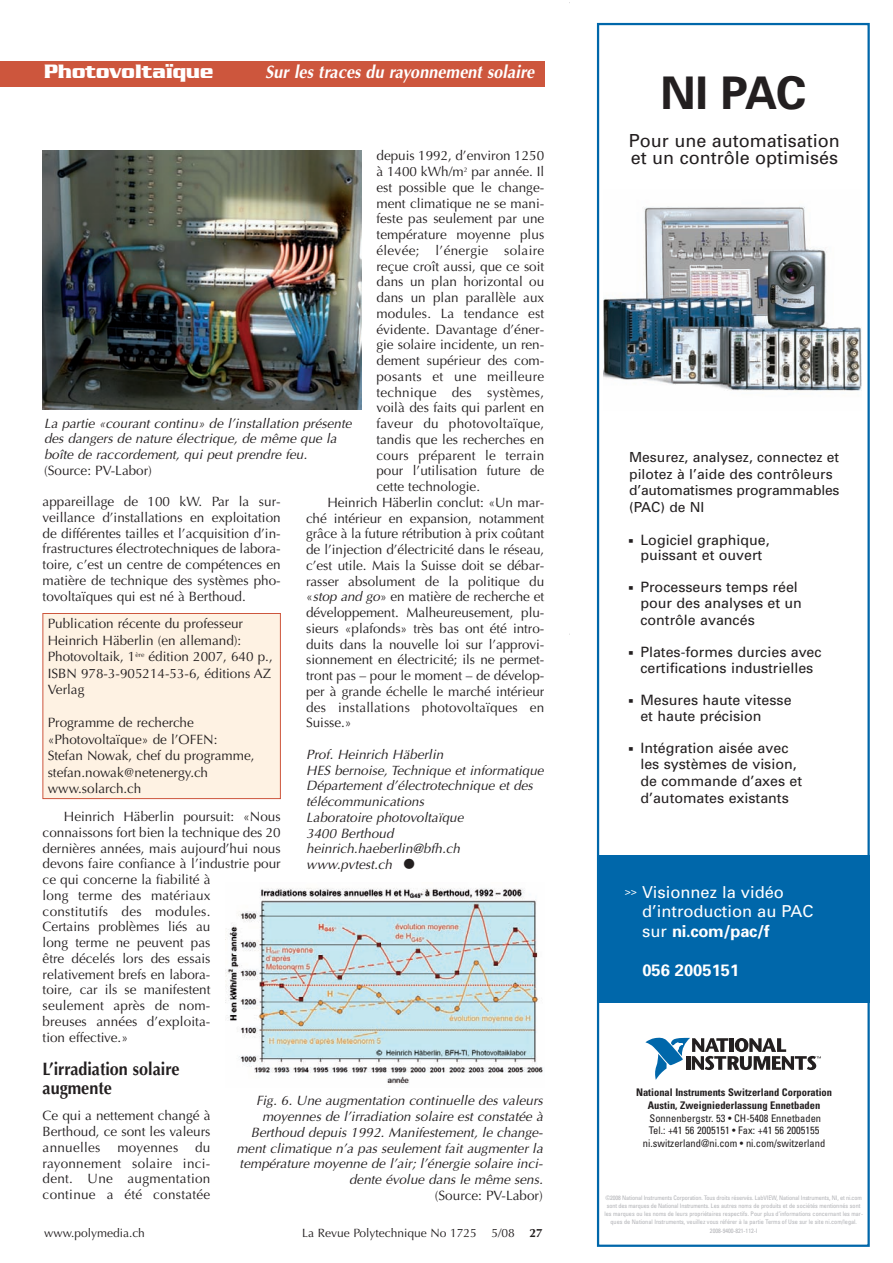
<style>
.page{position:relative;width:893px;height:1263px;background:#fff}
.page>*{position:absolute;margin:0;border:0;box-sizing:border-box;transform-origin:0 0}
.t1{font:45px "Univers Bold+ZGIHFE";color:#231f20}
.t2{font:30px "Optima";color:#231f20}
.t3{font:700 21px "Serpentine";letter-spacing:.01em;color:#fff;scale:.9 1}
.t4{font:18px/16.5px "Univers+BMUALD";color:#231f20}
.t5{font:italic 700 18px "Optima";color:#fff;scale:.9 1}
.t6{font:700 18px/18.8px "Optima";color:#231f20;scale:.9 1}
.t7{font:16.5px/19.5px "Univers+BMUALD";color:#fff}
.t8{font:16.5px "Univers Bold+ZGIHFE";color:#fff}
.t9{font:14.25px/15.8px "Univers+BMUALD";color:#231f20}
.t10{font:13.8px/16.8px "Univers+BMUALD";color:#231f20}
.t11{font:13.5px/15.8px "Optima";color:#231f20}
.t12{font:italic 13.5px/15.8px "Optima";color:#231f20}
.t13{font:13.5px "Optima";letter-spacing:.02em;color:#231f20}
.t14{font:12px "Optima";color:#231f20}
.t15{font:10.5px/12.6px "Univers Condensed+LYUGFQ";color:#231f20;text-align:center}
.t16{font:10.5px/12.6px "Univers Condensed Bold+SUZQHM";color:#231f20;text-align:center}
.t17{font:6.15px/8.2px "Univers Condensed+LYUGFQ";color:#b2b3b7;text-align:center}
.s1{font-style:italic}
.s2{font-weight:700}
.s3{font-family:"Univers+BMUALD"}
</style>
<div class="page">
<div style="left:0;top:61px;width:544px;height:25px;background:#cd563d"></div>
<img style="left:43px;top:150px;width:318px;height:260px">
<img style="left:225px;top:888px;width:318px;height:197px">
<div style="left:43px;top:613px;width:237px;height:185px;background:#fef2e3"></div>
<div style="left:43px;top:613px;width:238px;height:186px;border:1px solid #cd563d"></div>
<div style="left:597px;top:23px;width:273px;height:1224px;border:2px solid #0067aa"></div>
<img style="left:603px;top:206px;width:258px;height:185px">
<svg style="left:646px;top:1038px;width:175px;height:42px"></svg>
<div style="left:597px;top:855px;width:273px;height:148px;background:#0067aa"></div>
<h3 class="t3" style="left:44px;top:64px;width:190px">Photovoltaïque</h3>
<h3 class="t5" style="left:265px;top:64px;width:304px">Sur les traces du rayonnement solaire</h3>
<p class="t11" style="left:376px;top:149px;width:169px">depuis 1992, d’environ 1250</p>
<p class="t11" style="left:376px;top:165px;width:169px">à 1400 kWh/m<sup>2</sup> par année. Il</p>
<p class="t11" style="left:376px;top:181px;width:169px">est possible que le change-</p>
<p class="t11" style="left:376px;top:196px;width:169px">ment climatique ne se mani-</p>
<p class="t11" style="left:376px;top:212px;width:169px">feste pas seulement par une</p>
<p class="t11" style="left:376px;top:228px;width:169px">température moyenne plus</p>
<p class="t13" style="left:376px;top:245px;width:169px">élevée; l’énergie solaire</p>
<p class="t11" style="left:376px;top:259px;width:169px">reçue croît aussi, que ce soit</p>
<p class="t11" style="left:376px;top:275px;width:169px">dans un plan horizontal ou</p>
<p class="t11" style="left:376px;top:291px;width:169px">dans un plan parallèle aux</p>
<p class="t11" style="left:376px;top:307px;width:169px">modules. La tendance est</p>
<p class="t11" style="left:376px;top:322px;width:169px">évidente. Davantage d’éner-</p>
<p class="t11" style="left:376px;top:338px;width:169px">gie solaire incidente, un ren-</p>
<p class="t11" style="left:376px;top:354px;width:169px">dement supérieur des com-</p>
<p class="t13" style="left:376px;top:371px;width:169px">posants et une meilleure</p>
<p class="t13" style="left:376px;top:386px;width:169px">technique des systèmes,</p>
<p class="t11" style="left:376px;top:401px;width:169px">voilà des faits qui parlent en</p>
<p class="t13" style="left:376px;top:418px;width:169px">faveur du photovoltaïque,</p>
<p class="t11" style="left:376px;top:433px;width:169px">tandis que les recherches en</p>
<p class="t11" style="left:376px;top:448px;width:169px">cours préparent le terrain</p>
<p class="t11" style="left:376px;top:464px;width:169px">pour l’utilisation future de</p>
<p class="t11" style="left:376px;top:480px;width:105px">cette technologie.</p>
<p class="t11" style="left:327px;top:496px;width:218px">Heinrich Häberlin conclut: «Un mar-</p>
<p class="t11" style="left:306px;top:511px;width:240px">ché intérieur en expansion, notamment</p>
<p class="t11" style="left:306px;top:527px;width:240px">grâce à la future rétribution à prix coûtant</p>
<p class="t11" style="left:306px;top:543px;width:240px">de l’injection d’électricité dans le réseau,</p>
<p class="t11" style="left:306px;top:559px;width:240px">c’est utile. Mais la Suisse doit se débar-</p>
<p class="t11" style="left:306px;top:574px;width:240px">rasser absolument de la politique du</p>
<p class="t11" style="left:306px;top:590px;width:240px">«<span class="s1">stop and go</span>» en matière de recherche et</p>
<p class="t11" style="left:306px;top:606px;width:240px">développement. Malheureusement, plu-</p>
<p class="t11" style="left:306px;top:622px;width:240px">sieurs «plafonds» très bas ont été intro-</p>
<p class="t11" style="left:306px;top:637px;width:240px">duits dans la nouvelle loi sur l’approvi-</p>
<p class="t11" style="left:306px;top:653px;width:240px">sionnement en électricité; ils ne permet-</p>
<p class="t11" style="left:306px;top:669px;width:240px">tront pas – pour le moment – de dévelop-</p>
<p class="t11" style="left:306px;top:685px;width:240px">per à grande échelle le marché intérieur</p>
<p class="t11" style="left:306px;top:700px;width:240px">des installations photovoltaïques en</p>
<p class="t11" style="left:306px;top:716px;width:47px">Suisse.»</p>
<p class="t12" style="left:306px;top:748px;width:242px">Prof. Heinrich Häberlin<br>HES bernoise,Technique et informatique<br>Département d’électrotechnique et des télécommunications<br>Laboratoire photovoltaïque<br>3400 Berthoud heinrich.haeberlin@bfh.ch www.pvtest.ch</p>
<p class="t12" style="left:44px;top:416px;width:312px">La partie «courant continu» de l’installation présente des dangers de nature électrique, de même que la boîte de raccordement, qui peut prendre feu.</p>
<p class="t11" style="left:44px;top:464px;width:109px">(Source: PV-Labor)</p>
<p class="t11" style="left:43px;top:495px;width:240px;text-align:justify">appareillage de 100 kW. Par la sur&shy;veillance d’installations en exploitation de différentes tailles et l’acquisition d’in&shy;frastructures électrotechniques de labora&shy;toire, c’est un centre de compétences en matière de technique des systèmes pho&shy;tovoltaïques qui est né à Berthoud.</p>
<p class="t11" style="left:48px;top:617px;width:227px;line-height:16.5px">Publication récente du professeur<br>Heinrich Häberlin (en allemand):<br>Photovoltaik, 1<sup>ère</sup> édition 2007, 640 p.,<br>ISBN 978-3-905214-53-6, éditions AZ<br>Verlag</p>
<p class="t11" style="left:48px;top:716px;width:208px;line-height:16.5px">Programme de recherche «Photovoltaïque» de l’OFEN:<br>Stefan Nowak, chef du programme, stefan.nowak@netenergy.ch www.solarch.ch</p>
<p class="t11" style="left:43px;top:810px;width:240px;text-indent:21px">Heinrich Häberlin poursuit: «Nous connaissons fort bien la technique des 20 dernières années, mais aujourd’hui nous devons faire confiance à l’industrie pour ce qui concerne la fiabilité à<br>long terme des matériaux<br>constitutifs des modules.<br>Certains problèmes liés au<br>long terme ne peuvent pas<br>être décelés lors des essais relativement brefs en labora-<br>toire, car ils se manifestent<br>seulement après de nom-<br>breuses années d’exploita-<br>tion effective.»</p>
<h3 class="t6" style="left:43px;top:1061px;width:154px">L’irradiation solaire augmente</h3>
<p class="t11" style="left:43px;top:1109px;width:169px;text-align:justify">Ce qui a nettement changé à Berthoud, ce sont les valeurs annuelles moyennes du rayonnement solaire inci&shy;dent. Une augmentation continue a été constatée</p>
<h2 class="t2" style="left:400px;top:852px;width:20px">•</h2>
<p class="t12" style="left:236px;top:1094px;width:311px;text-align:right">Fig. 6. Une augmentation continuelle des valeurs moyennes de l’irradiation solaire est constatée à Berthoud depuis 1992. Manifestement, le change&shy;ment climatique n’a pas seulement fait augmenter la température moyenne de l’air; l’énergie solaire inci&shy;dente évolue dans le même sens.</p>
<p class="t11" style="left:435px;top:1189px;width:109px">(Source: PV-Labor)</p>
<p class="t14" style="left:44px;top:1227px;width:102px">www.polymedia.ch</p>
<p class="t14" style="left:302px;top:1227px;width:242px">La Revue Polytechnique No 1725 5/08 <span class="s2">27</span></p>
<h1 class="t1" style="left:660px;top:77px;width:147px">NI PAC</h1>
<h3 class="t4" style="left:629px;top:134px;width:212px">Pour une automatisation et un contrôle optimisés</h3>
<p class="t10" style="left:629px;top:450px;width:212px">Mesurez, analysez, connectez et pilotez à l’aide des contrôleurs d’automatismes programmables (PAC) de NI</p>
<p class="t9" style="left:640px;top:533px;width:131px">Logiciel graphique, puissant et ouvert</p>
<p class="t9" style="left:640px;top:581px;width:163px">Processeurs temps réel pour des analyses et un</p>
<p class="t9" style="left:640px;top:614px;width:116px">contrôle avancés</p>
<p class="t9" style="left:640px;top:646px;width:183px">Plates-formes durcies avec certifications industrielles</p>
<p class="t9" style="left:640px;top:694px;width:153px">Mesures haute vitesse et haute précision</p>
<p class="t9" style="left:640px;top:742px;width:158px">Intégration aisée avec les systèmes de vision,</p>
<p class="t9" style="left:640px;top:774px;width:163px;line-height:17.1px">de commande d’axes et d’automates existants</p>
<p class="t7" style="left:642px;top:884px;width:173px;text-indent:-17px"><sup>&gt;&gt;</sup> Visionnez la vidéo d’introduction au PAC</p>
<p class="t8" style="left:642px;top:925px;width:129px"><span class="s3">sur</span> ni.com/pac/f</p>
<p class="t8" style="left:642px;top:964px;width:98px">056 2005151</p>
<p class="t16" style="left:636px;top:1087px;width:198px">National Instruments Switzerland Corporation<br>Austin, Zweigniederlassung Ennetbaden</p>
<p class="t15" style="left:643px;top:1112px;width:184px">Sonnenbergstr. 53 • CH-5408 Ennetbaden<br>Tel.: +41 56 2005151 • Fax: +41 56 2005155 ni.switzerland@ni.com • ni.com/switzerland</p>
<p class="t17" style="left:604px;top:1194px;width:260px">©2008 National Instruments Corporation. Tous droits réservés. LabVIEW, National Instruments, NI, et ni.com sont des marques de National Instruments. Les autres noms de produits et de sociétés mentionnés sont les marques ou les noms de leurs propriétaires respectifs. Pour plus d’informations concernant les mar&shy;ques de National Instruments, veuillez vous référer à la partie Terms of Use sur le site ni.com/legal.<br>2008-9400-821-112-I</p>
</div>
